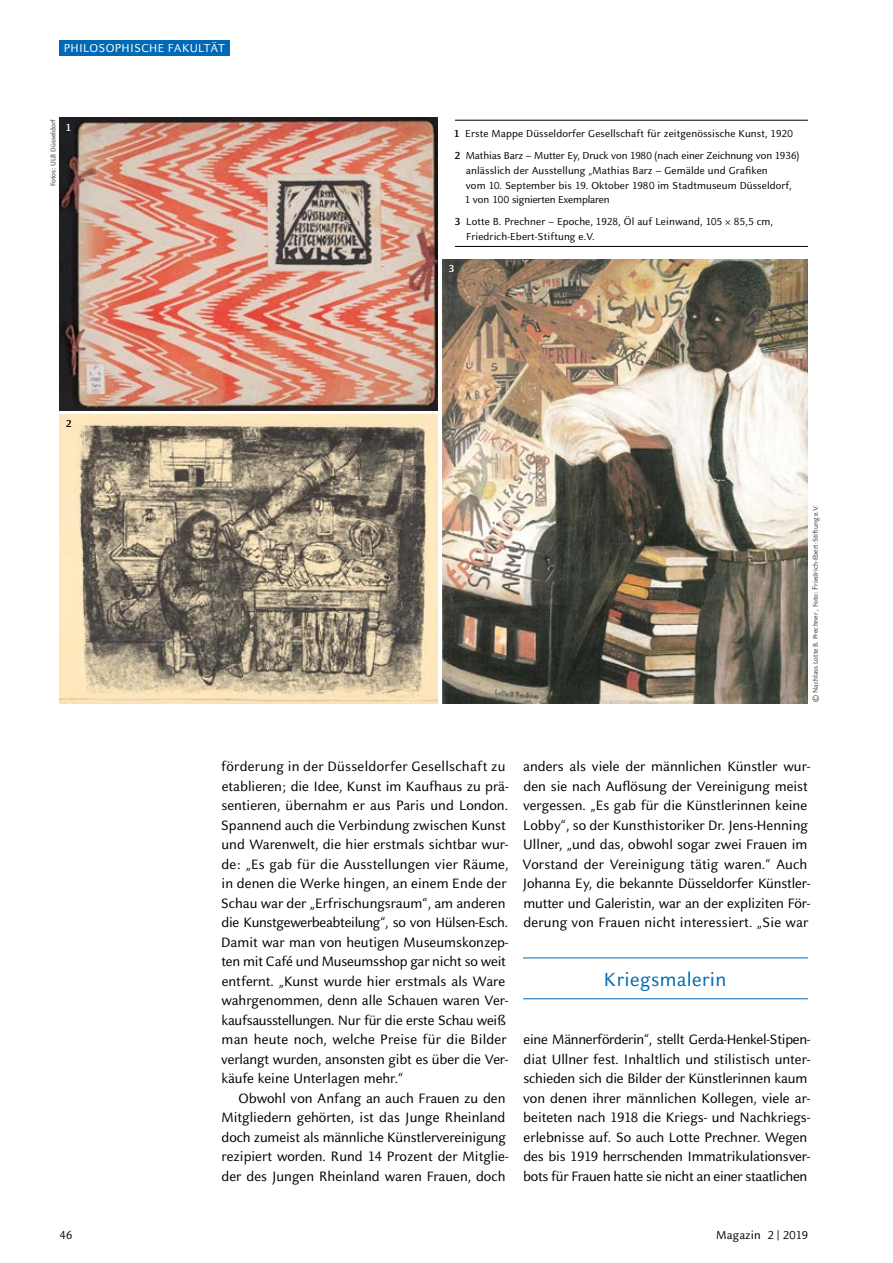
<style>
.page{position:relative;width:893px;height:1263px;background:#fff}
.page>*{position:absolute;margin:0;border:0;box-sizing:border-box;transform-origin:0 0}
.t1{font:21px "Celeste Sans Pro";letter-spacing:.02em;color:#0069b4}
.t2{font:15px/19.5px "Celeste Sans Pro";color:#000}
.t3{font:12.75px "Celeste Sans Pro";letter-spacing:.02em;color:#fff}
.t4{font:12.75px "Celeste Sans Pro";letter-spacing:.01em;color:#000}
.t5{font:11.25px/14.7px "Celeste Sans Pro";letter-spacing:.01em;color:#000}
.t6{font:700 11.25px "Celeste Sans Pro";color:#fff}
.t7{font:700 11.25px "Celeste Sans Pro";color:#000}
.t8{font:7.5px "Celeste Sans Pro";color:#000}
.s1{font-weight:700}
.s2{font-size:9px}
</style>
<div class="page">
<img style="left:60px;top:415px;width:378px;height:288px">
<img style="left:442px;top:259px;width:366px;height:444px">
<img style="left:60px;top:118px;width:378px;height:292px">
<hr style="left:455px;top:120px;width:353px;height:1px;background:#000">
<hr style="left:455px;top:246px;width:353px;height:1px;background:#000">
<hr style="left:523px;top:958px;width:285px;height:1px;background:#0069b4">
<hr style="left:523px;top:998px;width:285px;height:1px;background:#0069b4">
<div style="left:60px;top:40px;width:170px;height:15px;background:#0069b4"></div>
<p class="t3" style="left:64px;top:39px;width:163px">PHILOSOPHISCHE FAKULTÄT</p>
<p class="t8" style="left:48px;top:186px;width:69px;rotate:-90deg">Fotos: ULB Düsseldorf</p>
<p class="t6" style="left:66px;top:120px;width:7px">1</p>
<p class="t5" style="left:454px;top:123px;width:347px;line-height:21.9px"><span class="s1">1</span> Erste Mappe Düsseldorfer Gesellschaft für zeitgenössische Kunst, 1920<br><span class="s1">2</span> Mathias Barz – Mutter Ey, Druck von 1980 (nach einer Zeichnung von 1936)</p>
<p class="t5" style="left:465px;top:163px;width:329px">anlässlich der Ausstellung „Mathias Barz – Gemälde und Grafiken<br>vom 10. September bis 19. Oktober 1980 im Stadtmuseum Düsseldorf,<br>1 von 100 signierten Exemplaren</p>
<p class="t5" style="left:466px;top:214px;width:308px;text-indent:-12px"><span class="s1">3</span> Lotte B. Prechner – Epoche, 1928, Öl auf Leinwand, 105 × 85,5 cm,<br>Friedrich-Ebert-Stiftung e.V.</p>
<p class="t6" style="left:449px;top:261px;width:7px">3</p>
<p class="t7" style="left:66px;top:417px;width:7px">2</p>
<p class="t8" style="left:811px;top:702px;width:198px;rotate:-90deg">© Nachlass Lotte B. Prechner , Foto: <span class="s2">F</span>riedrich-Ebert-Stiftung e.V.</p>
<p class="t2" style="left:221px;top:756px;width:289px">förderung in der Düsseldorfer Gesellschaft zu etablieren; die Idee, Kunst im Kaufhaus zu prä&shy;sentieren, übernahm er aus Paris und London.<br>Spannend auch die Verbindung zwischen Kunst und Warenwelt, die hier erstmals sichtbar wur&shy;de: „Es gab für die Ausstellungen vier Räume, in denen die Werke hingen, an einem Ende der Schau war der „Erfrischungsraum“, am anderen die Kunstgewerbeabteilung“, so von Hülsen-Esch.<br>Damit war man von heutigen Museumskonzep&shy;ten mit Café und Museumsshop gar nicht so weit entfernt. „Kunst wurde hier erstmals als Ware wahrgenommen, denn alle Schauen waren Ver&shy;kaufsausstellungen. Nur für die erste Schau weiß man heute noch, welche Preise für die Bilder verlangt wurden, ansonsten gibt es über die Ver&shy;käufe keine Unterlagen mehr.“</p>
<p class="t2" style="left:221px;top:1088px;width:289px;text-indent:17px">Obwohl von Anfang an auch Frauen zu den Mitgliedern gehörten, ist das Junge Rheinland doch zumeist als männliche Künstlervereinigung rezipiert worden. Rund 14 Prozent der Mitglie&shy;der des Jungen Rheinland waren Frauen, doch</p>
<p class="t2" style="left:522px;top:756px;width:290px">anders als viele der männlichen Künstler wur&shy;den sie nach Auflösung der Vereinigung meist vergessen. „Es gab für die Künstlerinnen keine Lobby“, so der Kunsthistoriker Dr. Jens-Henning Ullner, „und das, obwohl sogar zwei Frauen im Vorstand der Vereinigung tätig waren.“ Auch Johanna Ey, die bekannte Düsseldorfer Künstler&shy;mutter und Galeristin, war an der expliziten För&shy;derung von Frauen nicht interessiert. „Sie war</p>
<h1 class="t1" style="left:604px;top:966px;width:124px">Kriegsmalerin</h1>
<p class="t2" style="left:523px;top:1029px;width:289px">eine Männerförderin“, stellt Gerda-Henkel-Stipen&shy;diat Ullner fest. Inhaltlich und stilistisch unter&shy;schieden sich die Bilder der Künstlerinnen kaum von denen ihrer männlichen Kollegen, viele ar&shy;beiteten nach 1918 die Kriegs- und Nachkriegs&shy;erlebnisse auf. So auch Lotte Prechner. Wegen des bis 1919 herrschenden Immatrikulationsver&shy;bots für Frauen hatte sie nicht an einer staatlichen</p>
<p class="t4" style="left:60px;top:1227px;width:14px">46</p>
<p class="t4" style="left:716px;top:1227px;width:93px">Magazin 2 | 2019</p>
</div>
